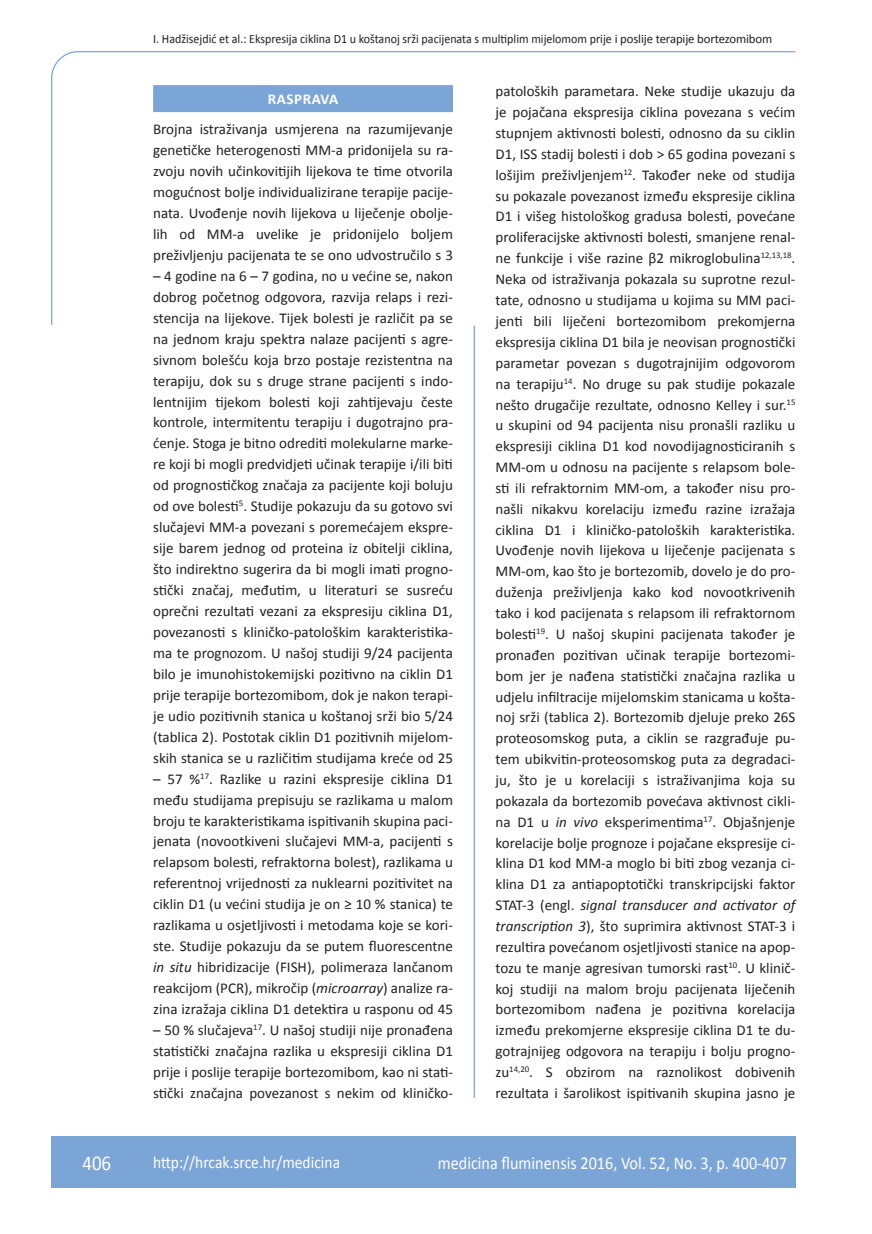
<style>
.page{position:relative;width:872px;height:1234px;background:#fff}
.page>*{position:absolute;margin:0;border:0;box-sizing:border-box;transform-origin:0 0}
.t1{font:21px "Calibri";color:#fff;scale:.9 1}
.t2{font:18px "Calibri";color:#fff;scale:.9 1}
.t3{font:17.25px "Calibri";color:#fff;scale:.9 1}
.t4{font:15px/20.9px "Calibri";color:#231f20;text-align:justify}
.t5{font:700 15px "Calibri";letter-spacing:.04em;color:#fff}
.t6{font:12.75px "Calibri";color:#231f20;scale:.94 1}
.s1{font-style:italic}
</style>
<div class="page">
<svg style="left:51px;top:51px;width:745px;height:274px"></svg>
<hr style="left:473px;top:325px;width:2px;height:772px;background:#7ca5d7">
<div style="left:51px;top:1135px;width:744px;height:51px;background:#7ca5d7"></div>
<div style="left:153px;top:85px;width:300px;height:27px;background:#7ca5d7"></div>
<p class="t6" style="left:153px;top:30px;width:660px">I. Hadžisejdić et al.: Ekspresija ciklina D1 u koštanoj srži pacijenata s multiplim mijelomom prije i poslije terapije bortezomibom</p>
<p class="t5" style="left:268px;top:90px;width:72px">RASPRAVA</p>
<p class="t4" style="left:153px;top:118px;width:301px">Brojna istraživanja usmjerena na razumijevanje genetičke heterogenosti MM-a pridonijela su ra&shy;zvoju novih učinkovitijih lijekova te time otvorila mogućnost bolje individualizirane terapije pacije&shy;nata. Uvođenje novih lijekova u liječenje obolje&shy;lih od MM-a uvelike je pridonijelo boljem preživljenju pacijenata te se ono udvostručilo s 3</p>
<p class="t4" style="left:153px;top:265px;width:301px">– 4 godine na 6 – 7 godina, no u većine se, nakon dobrog početnog odgovora, razvija relaps i rezi&shy;stencija na lijekove. Tijek bolesti je različit pa se na jednom kraju spektra nalaze pacijenti s agre&shy;sivnom bolešću koja brzo postaje rezistentna na terapiju, dok su s druge strane pacijenti s indo&shy;lentnijim tijekom bolesti koji zahtijevaju česte kontrole, intermitentu terapiju i dugotrajno pra&shy;ćenje. Stoga je bitno odrediti molekularne marke&shy;re koji bi mogli predvidjeti učinak terapije i/ili biti od prognostičkog značaja za pacijente koji boluju od ove bolesti<sup>5</sup>. Studije pokazuju da su gotovo svi slučajevi MM-a povezani s poremećajem ekspre&shy;sije barem jednog od proteina iz obitelji ciklina, što indirektno sugerira da bi mogli imati progno&shy;stički značaj, međutim, u literaturi se susreću oprečni rezultati vezani za ekspresiju ciklina D1, povezanosti s kliničko-patološkim karakteristika&shy;ma te prognozom. U našoj studiji 9/24 pacijenta bilo je imunohistokemijski pozitivno na ciklin D1 prije terapije bortezomibom, dok je nakon terapi&shy;je udio pozitivnih stanica u koštanoj srži bio 5/24 (tablica 2). Postotak ciklin D1 pozitivnih mijelom&shy;skih stanica se u različitim studijama kreće od 25</p>
<p class="t4" style="left:153px;top:767px;width:301px">– 57 %<sup>17</sup>. Razlike u razini ekspresije ciklina D1 među studijama prepisuju se razlikama u malom broju te karakteristikama ispitivanih skupina paci&shy;jenata (novootkiveni slučajevi MM-a, pacijenti s relapsom bolesti, refraktorna bolest), razlikama u referentnoj vrijednosti za nuklearni pozitivitet na ciklin D1 (u većini studija je on ≥ 10 % stanica) te razlikama u osjetljivosti i metodama koje se kori&shy;ste. Studije pokazuju da se putem fluorescentne <span class="s1">in situ</span> hibridizacije (FISH), polimeraza lančanom reakcijom (PCR), mikročip (<span class="s1">microarray</span>) analize ra&shy;zina izražaja ciklina D1 detektira u rasponu od 45</p>
<p class="t4" style="left:153px;top:1018px;width:301px">– 50 % slučajeva<sup>17</sup>. U našoj studiji nije pronađena statistički značajna razlika u ekspresiji ciklina D1 prije i poslije terapije bortezomibom, kao ni stati&shy;stički značajna povezanost s nekim od kliničko-</p>
<p class="t4" style="left:495px;top:80px;width:301px">patoloških parametara. Neke studije ukazuju da je pojačana ekspresija ciklina povezana s većim stupnjem aktivnosti bolesti, odnosno da su ciklin D1, ISS stadij bolesti i dob &gt; 65 godina povezani s lošijim preživljenjem<sup>12</sup>. Također neke od studija su pokazale povezanost između ekspresije ciklina D1 i višeg histološkog gradusa bolesti, povećane proliferacijske aktivnosti bolesti, smanjene renal&shy;ne funkcije i više razine β2 mikroglobulina<sup>12,13,18</sup>.<br>Neka od istraživanja pokazala su suprotne rezul&shy;tate, odnosno u studijama u kojima su MM paci&shy;jenti bili liječeni bortezomibom prekomjerna ekspresija ciklina D1 bila je neovisan prognostički parametar povezan s dugotrajnijim odgovorom na terapiju<sup>14</sup>. No druge su pak studije pokazale nešto drugačije rezultate, odnosno Kelley i sur.<sup>15 </sup>u skupini od 94 pacijenta nisu pronašli razliku u ekspresiji ciklina D1 kod novodijagnosticiranih s MM-om u odnosu na pacijente s relapsom bole&shy;sti ili refraktornim MM-om, a također nisu pro&shy;našli nikakvu korelaciju između razine izražaja ciklina D1 i kliničko-patoloških karakteristika.<br>Uvođenje novih lijekova u liječenje pacijenata s MM-om, kao što je bortezomib, dovelo je do pro&shy;duženja preživljenja kako kod novootkrivenih tako i kod pacijenata s relapsom ili refraktornom bolesti<sup>19</sup>. U našoj skupini pacijenata također je pronađen pozitivan učinak terapije bortezomi&shy;bom jer je nađena statistički značajna razlika u udjelu infiltracije mijelomskim stanicama u košta&shy;noj srži (tablica 2). Bortezomib djeluje preko 26S proteosomskog puta, a ciklin se razgrađuje pu&shy;tem ubikvitin-proteosomskog puta za degradaci&shy;ju, što je u korelaciji s istraživanjima koja su pokazala da bortezomib povećava aktivnost cikli&shy;na D1 u <span class="s1">in vivo</span> eksperimentima<sup>17</sup>. Objašnjenje korelacije bolje prognoze i pojačane ekspresije ci&shy;klina D1 kod MM-a moglo bi biti zbog vezanja ci&shy;klina D1 za antiapoptotički transkripcijski faktor STAT-3 (engl. <span class="s1">signal transducer and activator of transcription 3</span>), što suprimira aktivnost STAT-3 i rezultira povećanom osjetljivosti stanice na apop&shy;tozu te manje agresivan tumorski rast<sup>10</sup>. U klinič&shy;koj studiji na malom broju pacijenata liječenih bortezomibom nađena je pozitivna korelacija između prekomjerne ekspresije ciklina D1 te du&shy;gotrajnijeg odgovora na terapiju i bolju progno&shy;zu<sup>14,20</sup>. S obzirom na raznolikost dobivenih rezultata i šarolikost ispitivanih skupina jasno je</p>
<h1 class="t1" style="left:82px;top:1149px;width:33px">406</h1>
<p class="t3" style="left:153px;top:1150px;width:209px">http://hrcak.srce.hr/medicina</p>
<p class="t2" style="left:438px;top:1151px;width:389px">medicina fluminensis 2016, Vol. 52, No. 3, p. 400-407</p>
</div>
